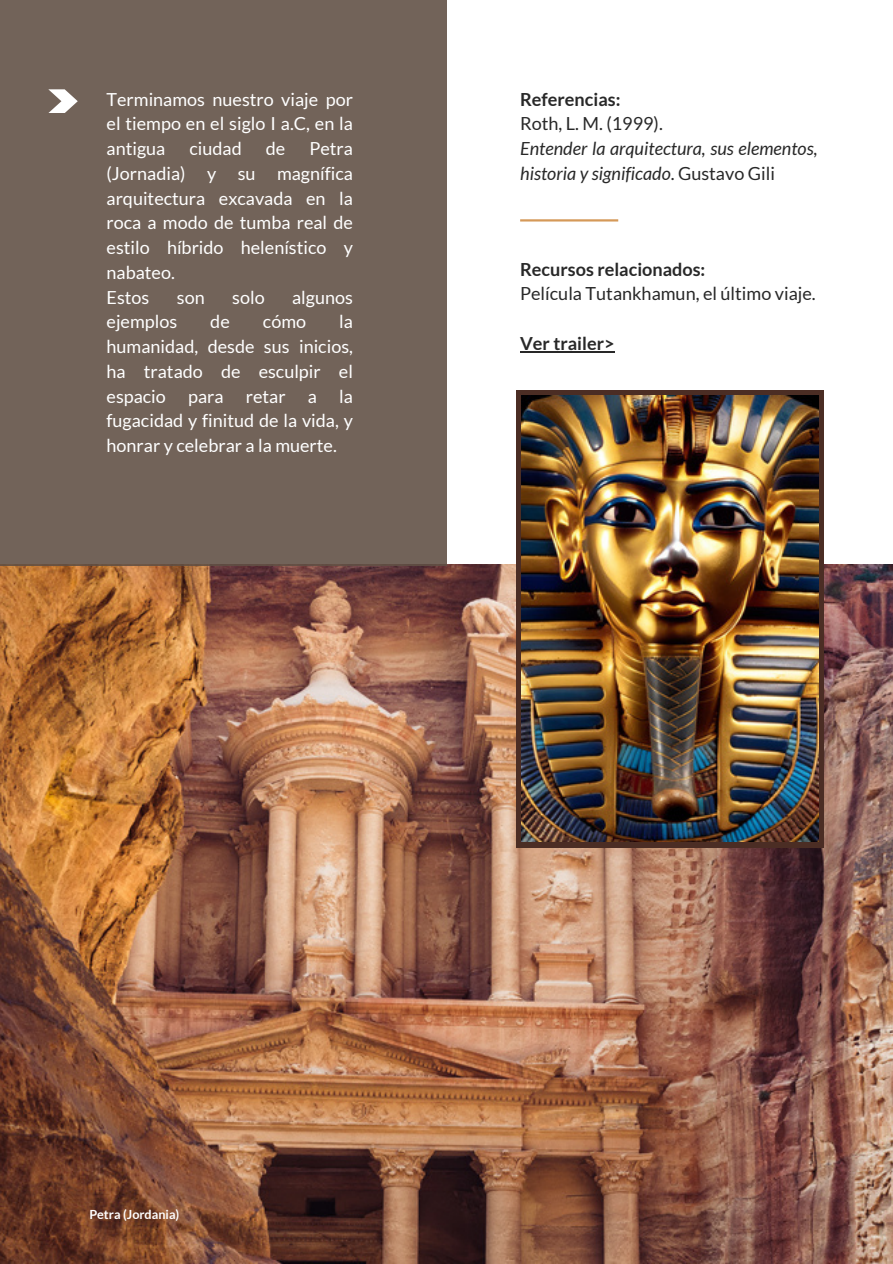
<style>
.page{position:relative;width:893px;height:1264px;background:#fff}
.page>*{position:absolute;margin:0;border:0;box-sizing:border-box;transform-origin:0 0}
.t1{font:18px/24.8px "Lato";color:#fff;text-align:justify}
.t2{font:italic 18px/24.8px "Lato";color:#282828}
.t3{font:18px/24.8px "Lato";color:#282828}
.t4{font:700 18px "Lato";color:#282828}
.t5{font:700 12.6px "Lato";color:#fff}
.s1{font-weight:700;font-style:normal}
.s2{font-style:normal}
.s3{font-weight:700}
</style>
<div class="page">
<img style="left:0;top:564px;width:892px;height:699px">
<div style="left:516px;top:390px;width:308px;height:457px;background:#4b2d24"></div>
<img style="left:521px;top:395px;width:297px;height:447px">
<div style="left:0;top:0;width:447px;height:565px;background:#726359"></div>
<svg style="left:48px;top:89px;width:30px;height:24px"></svg>
<hr style="left:520px;top:219px;width:98px;height:2px;background:#d59959">
<hr style="left:520px;top:351px;width:94px;height:1px;background:#282828">
<h2 class="t1" style="left:107px;top:86px;width:248px">Terminamos nuestro viaje por el tiempo en el siglo I a.C, en la antigua</h2>
<h2 class="t1" style="left:189px;top:136px;width:54px">ciudad</h2>
<h2 class="t1" style="left:266px;top:136px;width:21px">de</h2>
<h2 class="t1" style="left:107px;top:136px;width:248px;text-align:left;text-indent:203px">Petra (Jornadia) y su magnífica arquitectura excavada en la roca a modo de tumba real de estilo híbrido helenístico y nabateo.<br>Estos</h2>
<h2 class="t1" style="left:177px;top:284px;width:29px">son</h2>
<h2 class="t1" style="left:232px;top:284px;width:34px">solo</h2>
<h2 class="t1" style="left:292px;top:284px;width:62px">algunos</h2>
<h2 class="t1" style="left:107px;top:309px;width:248px;text-indent:233px">la humanidad, desde sus inicios, ha tratado de esculpir el espacio para retar a la fugacidad y finitud de la vida, y honrar y celebrar a la muerte.</h2>
<h2 class="t1" style="left:107px;top:309px;width:72px">ejemplos</h2>
<h2 class="t1" style="left:210px;top:309px;width:21px">de</h2>
<h2 class="t1" style="left:263px;top:309px;width:45px">cómo</h2>
<p class="t2" style="left:520px;top:86px;width:299px"><span class="s1">Referencias:<br></span><span class="s2">Roth, L. M. (1999).<br></span>Entender la arquitectura, sus elementos, historia y significado<span class="s2">. Gustavo Gili</span></p>
<p class="t3" style="left:520px;top:256px;width:297px"><span class="s3">Recursos relacionados:<br></span>Película Tutankhamun, el último viaje.</p>
<p class="t4" style="left:520px;top:332px;width:96px">Ver trailer&gt;</p>
<h1 class="t5" style="left:89px;top:1206px;width:92px">Petra (Jordania)</h1>
</div>
